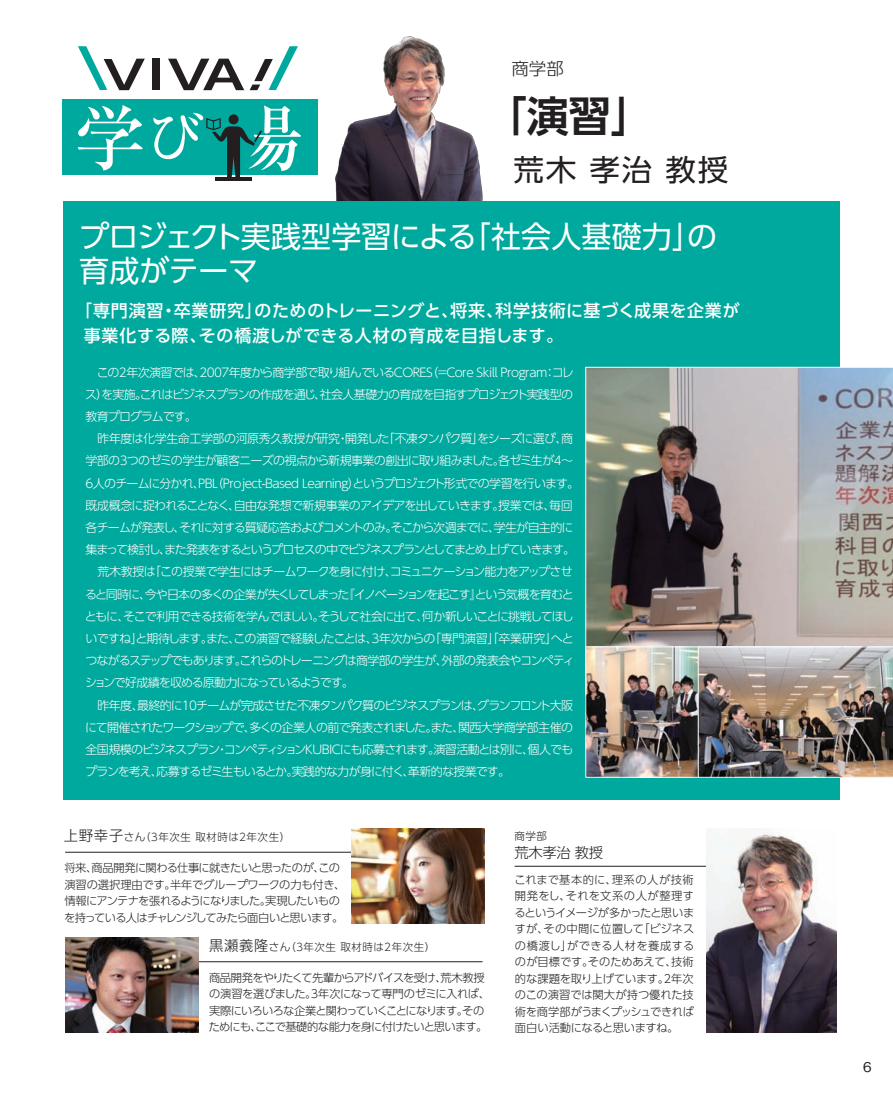
<style>
.page{position:relative;width:893px;height:1093px;background:#fff}
.page>*{position:absolute;margin:0;border:0;box-sizing:border-box;transform-origin:0 0}
.t1{font:700 42px "UD Shin Go Pro De";color:#231f20}
.t2{font:30px/33.9px "UD Shin Go Pro";letter-spacing:-.01em;color:#fff}
.t3{font:29.7px "UD Shin Go Pro";color:#231f20}
.t4{font:500 16.95px/25.5px "UD Shin Go Pro";letter-spacing:.04em;color:#fff}
.t5{font:300 16.95px "UD Shin Go Pro";color:#231f20}
.t6{font:300 14.4px "UD Shin Go Pro";letter-spacing:-.025em;color:#231f20}
.t7{font:500 13.5px "Gothic BBB Pr 5";color:#231f20}
.t8{font:300 12px "UD Shin Go Pro";letter-spacing:-.07em;color:#fff}
.t9{font:300 12px "UD Shin Go Pro";letter-spacing:-.05em;color:#fff}
.t10{font:300 12px "UD Shin Go Pro";letter-spacing:-.11em;color:#fff}
.t11{font:300 12px "UD Shin Go Pro";letter-spacing:-.095em;color:#fff}
.t12{font:300 12px "UD Shin Go Pro";letter-spacing:-.04em;color:#fff}
.t13{font:300 12px "UD Shin Go Pro";letter-spacing:-.09em;color:#fff}
.t14{font:300 11.25px/16.5px "UD Shin Go Pro";letter-spacing:-.05em;color:#231f20}
.t15{font:300 10.5px "UD Shin Go Pro";letter-spacing:.05em;color:#231f20}
.s1{font-size:14.4px}
.s2{font-size:10.8px}
</style>
<div class="page">
<img style="left:335px;top:36px;width:148px;height:165px">
<div style="left:64px;top:201px;width:776px;height:599px;background:#00a99d"></div>
<img style="left:585px;top:367px;width:308px;height:411px">
<hr style="left:586px;top:646px;width:307px;height:1px;background:#fff">
<div style="left:153px;top:59px;width:7px;height:31px;background:#231f20"></div>
<svg style="left:168px;top:59px;width:76px;height:31px"></svg>
<div style="left:62px;top:99px;width:256px;height:76px;background:#00a99d"></div>
<svg style="left:78px;top:46px;width:67px;height:44px"></svg>
<svg style="left:250px;top:46px;width:48px;height:44px"></svg>
<svg style="left:78px;top:105px;width:65px;height:65px"></svg>
<svg style="left:153px;top:105px;width:148px;height:76px"></svg>
<hr style="left:215px;top:178px;width:36px;height:3px;background:#231f20">
<div style="left:263px;top:45px;width:17px;height:14px;background:#fff"></div>
<div style="left:96px;top:45px;width:17px;height:14px;background:#fff"></div>
<hr style="left:65px;top:852px;width:303px;height:1px;background:#231f20">
<hr style="left:515px;top:866px;width:227px;height:1px;background:#231f20">
<img style="left:707px;top:829px;width:129px;height:204px">
<img style="left:352px;top:828px;width:132px;height:95px">
<hr style="left:188px;top:961px;width:295px;height:1px;background:#231f20">
<img style="left:65px;top:938px;width:133px;height:95px">
<p class="t5" style="left:511px;top:55px;width:54px">商学部</p>
<p class="t1" style="left:485px;top:82px;width:169px">「演習」</p>
<p class="t3" style="left:514px;top:145px;width:216px">荒木 孝治 教授</p>
<p class="t2" style="left:79px;top:219px;width:640px">プロジェクト実践型学習による「社会人基礎力」の育成がテーマ</p>
<p class="t4" style="left:84px;top:297px;width:657px;text-indent:-8px">「専門演習・卒業研究」のためのトレーニングと、将来、科学技術に基づく成果を企業が事業化する際、その橋渡しができる人材の育成を目指します。</p>
<p class="t9" style="left:97px;top:362px;width:478px">この2年次演習では、2007年度から商学部で取り組んでいるCORES（＝Core Skill Program：コレ</p>
<p class="t8" style="left:85px;top:384px;width:489px">ス）を実施。これはビジネスプランの作成を通じ、社会人基礎力の育成を目指すプロジェクト実践型の</p>
<p class="t8" style="left:85px;top:407px;width:113px">教育プログラムです。</p>
<p class="t12" style="left:97px;top:429px;width:477px">昨年度は化学生命工学部の河原秀久教授が研究・開発した「不凍タンパク質」をシーズに選び、商</p>
<p class="t8" style="left:85px;top:451px;width:489px">学部の3つのゼミの学生が顧客ニーズの視点から新規事業の創出に取り組みました。各ゼミ生が4～</p>
<p class="t9" style="left:85px;top:473px;width:495px">6人のチームに分かれ、PBL（Project-Based Learning）というプロジェクト形式での学習を行います。</p>
<p class="t8" style="left:85px;top:495px;width:489px">既成概念に捉われることなく、自由な発想で新規事業のアイデアを出していきます。授業では、毎回</p>
<p class="t8" style="left:85px;top:518px;width:489px">各チームが発表し、それに対する質疑応答およびコメントのみ。そこから次週までに、学生が自主的に</p>
<p class="t11" style="left:85px;top:540px;width:491px">集まって検討し、また発表をするというプロセスの中でビジネスプランとしてまとめ上げていきます。</p>
<p class="t8" style="left:97px;top:562px;width:477px">荒木教授は「この授業で学生にはチームワークを身に付け、コミュニケーション能力をアップさせ</p>
<p class="t10" style="left:85px;top:584px;width:490px">ると同時に、今や日本の多くの企業が失くしてしまった『イノベーションを起こす』という気概を育むと</p>
<p class="t8" style="left:85px;top:606px;width:491px">ともに、そこで利用できる技術を学んでほしい。そうして社会に出て、何か新しいことに挑戦してほし</p>
<p class="t8" style="left:85px;top:629px;width:490px">いですね」と期待します。また、この演習で経験したことは、3年次からの「専門演習」「卒業研究」へと</p>
<p class="t8" style="left:85px;top:651px;width:491px">つながるステップでもあります。これらのトレーニングは商学部の学生が、外部の発表会やコンペティ</p>
<p class="t13" style="left:85px;top:673px;width:270px">ションで好成績を収める原動力になっているようです。</p>
<p class="t8" style="left:97px;top:695px;width:477px">昨年度、最終的に10チームが完成させた不凍タンパク質のビジネスプランは、グランフロント大阪</p>
<p class="t8" style="left:85px;top:717px;width:490px">にて開催されたワークショップで、多くの企業人の前で発表されました。また、関西大学商学部主催の</p>
<p class="t8" style="left:85px;top:740px;width:489px">全国規模のビジネスプラン・コンペティションKUBICにも応募されます。演習活動とは別に、個人でも</p>
<p class="t8" style="left:85px;top:762px;width:426px">プランを考え、応募するゼミ生もいるとか。実践的な力が身に付く、革新的な授業です。</p>
<p class="t15" style="left:64px;top:829px;width:228px"><span class="s1">上野幸子</span><span class="s2">さん</span>（３年次生 取材時は2年次生）</p>
<p class="t14" style="left:64px;top:859px;width:283px">将来、商品開発に関わる仕事に就きたいと思ったのが、この演習の選択理由です。半年でグループワークの力も付き、情報にアンテナを張れるようになりました。実現したいものを持っている人はチャレンジしてみたら面白いと思います。</p>
<p class="t15" style="left:209px;top:938px;width:228px"><span class="s1">黒瀬義隆</span><span class="s2">さん</span>（３年次生 取材時は2年次生）</p>
<p class="t14" style="left:209px;top:969px;width:283px">商品開発をやりたくて先輩からアドバイスを受け、荒木教授の演習を選びました。3年次になって専門のゼミに入れば、実際にいろいろな企業と関わっていくことになります。そのためにも、ここで基礎的な能力を身に付けたいと思います。</p>
<p class="t15" style="left:515px;top:827px;width:34px">商学部</p>
<p class="t6" style="left:515px;top:841px;width:90px">荒木孝治 教授</p>
<p class="t14" style="left:514px;top:871px;width:182px;text-align:justify">これまで基本的に、理系の人が技術開発をし、それを文系の人が整理するというイメージが多かったと思いますが、その中間に位置して「ビジネスの橋渡し」ができる人材を養成するのが目標です。そのためあえて、技術的な課題を取り上げています。2年次のこの演習では関大が持つ優れた技術を商学部がうまくプッシュできれば面白い活動になると思いますね。</p>
<p class="t7" style="left:863px;top:1056px;width:10px">6</p>
</div>
